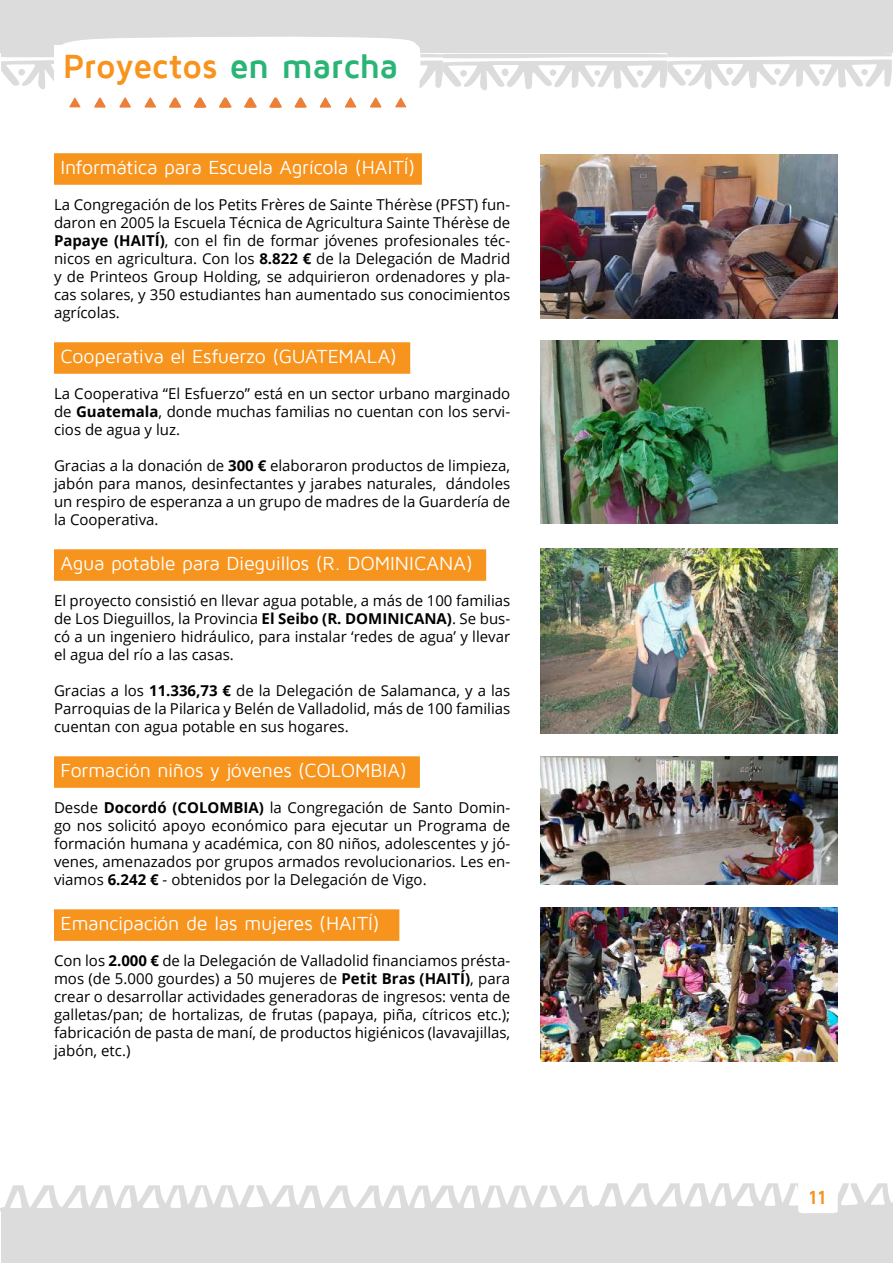
<style>
.page{position:relative;width:893px;height:1263px;background:#fff}
.page>*{position:absolute;margin:0;border:0;box-sizing:border-box;transform-origin:0 0}
.t1{font:700 34.5px "Maven Pro";letter-spacing:-.01em;color:#f7941e}
.t2{font:19.5px "Maven Pro";letter-spacing:-.01em;color:#fff}
.t3{font:700 19.5px "Maven Pro";color:#f7941e}
.t4{font:15px/18px "Open Sans";color:#000;text-align:justify}
.s1{color:#29b575}
.s2{font-weight:700}
</style>
<div class="page">
<div style="left:54px;top:153px;width:368px;height:32px;background:#f7941e"></div>
<div style="left:54px;top:342px;width:356px;height:32px;background:#f7941e"></div>
<div style="left:54px;top:549px;width:432px;height:32px;background:#f7941e"></div>
<div style="left:54px;top:756px;width:366px;height:32px;background:#f7941e"></div>
<div style="left:54px;top:909px;width:345px;height:32px;background:#f7941e"></div>
<div style="left:1px;top:1209px;width:892px;height:54px;background:#dcdcdc"></div>
<img style="left:540px;top:757px;width:298px;height:127px">
<img style="left:540px;top:549px;width:298px;height:184px">
<img style="left:540px;top:340px;width:298px;height:183px">
<img style="left:540px;top:155px;width:298px;height:164px">
<img style="left:540px;top:907px;width:298px;height:154px">
<svg style="left:0;top:1183px;width:893px;height:31px"></svg>
<div style="left:0;top:0;width:893px;height:53px;background:#dcdcdc"></div>
<svg style="left:1px;top:37px;width:891px;height:71px"></svg>
<div style="left:54px;top:45px;width:364px;height:45px;background:#fff"></div>
<h1 class="t1" style="left:63px;top:49px;width:337px">Proyectos <span class="s1">en marcha</span></h1>
<h2 class="t2" style="left:61px;top:157px;width:356px">Informática para Escuela Agrícola (HAITÍ)</h2>
<p class="t4" style="left:54px;top:195px;width:458px">La Congregación de los Petits Frères de Sainte Thérèse (PFST) fun&shy;daron en 2005 la Escuela Técnica de Agricultura Sainte Thérèse de <span class="s2">Papaye (HAITÍ)</span>, con el fin de formar jóvenes profesionales téc&shy;nicos en agricultura. Con los <span class="s2">8.822 €</span> de la Delegación de Madrid y de Printeos Group Holding, se adquirieron ordenadores y pla&shy;cas solares, y 350 estudiantes han aumentado sus conocimientos agrícolas.</p>
<h2 class="t2" style="left:61px;top:346px;width:338px">Cooperativa el Esfuerzo (GUATEMALA)</h2>
<p class="t4" style="left:54px;top:384px;width:458px">La Cooperativa “El Esfuerzo” está en un sector urbano marginado de <span class="s2">Guatemala</span>, donde muchas familias no cuentan con los servi&shy;cios de agua y luz.</p>
<p class="t4" style="left:54px;top:456px;width:458px">Gracias a la donación de <span class="s2">300 €</span> elaboraron productos de limpieza, jabón para manos, desinfectantes y jarabes naturales, dándoles un respiro de esperanza a un grupo de madres de la Guardería de la Cooperativa.</p>
<h2 class="t2" style="left:61px;top:553px;width:414px">Agua potable para Dieguillos (R. DOMINICANA)</h2>
<p class="t4" style="left:54px;top:591px;width:458px">El proyecto consistió en llevar agua potable, a más de 100 familias de Los Dieguillos, la Provincia <span class="s2">El Seibo (R. DOMINICANA)</span>. Se bus&shy;có a un ingeniero hidráulico, para instalar ‘redes de agua’ y llevar el agua del río a las casas.</p>
<p class="t4" style="left:54px;top:681px;width:458px">Gracias a los <span class="s2">11.336,73 €</span> de la Delegación de Salamanca, y a las Parroquias de la Pilarica y Belén de Valladolid, más de 100 familias cuentan con agua potable en sus hogares.</p>
<h2 class="t2" style="left:61px;top:760px;width:348px">Formación niños y jóvenes (COLOMBIA)</h2>
<p class="t4" style="left:54px;top:798px;width:458px">Desde <span class="s2">Docordó (COLOMBIA)</span> la Congregación de Santo Domin&shy;go nos solicitó apoyo económico para ejecutar un Programa de formación humana y académica, con 80 niños, adolescentes y jó&shy;venes, amenazados por grupos armados revolucionarios. Les en&shy;viamos <span class="s2">6.242 €</span> - obtenidos por la Delegación de Vigo.</p>
<h2 class="t2" style="left:61px;top:913px;width:320px">Emancipación de las mujeres (HAITÍ)</h2>
<p class="t4" style="left:54px;top:951px;width:458px">Con los <span class="s2">2.000 €</span> de la Delegación de Valladolid financiamos présta&shy;mos (de 5.000 gourdes) a 50 mujeres de <span class="s2">Petit Bras (HAITÍ)</span>, para crear o desarrollar actividades generadoras de ingresos: venta de galletas/pan; de hortalizas, de frutas (papaya, piña, cítricos etc.); fabricación de pasta de maní, de productos higiénicos (lavavajillas, jabón, etc.)</p>
<h2 class="t3" style="left:808px;top:1187px;width:20px">11</h2>
</div>
